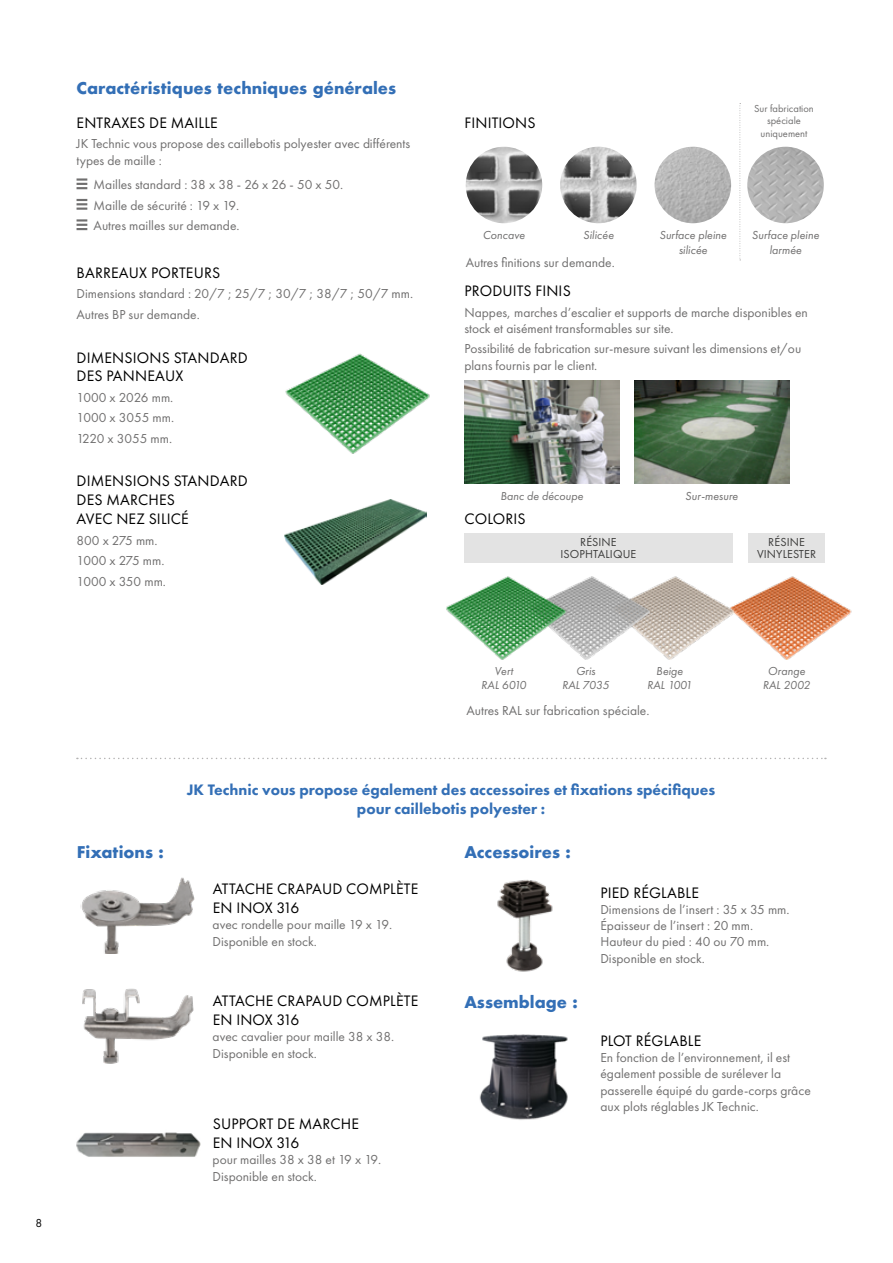
<style>
.page{position:relative;width:893px;height:1263px;background:#fff}
.page>*{position:absolute;margin:0;border:0;box-sizing:border-box;transform-origin:0 0}
.t1{font:15.75px/18.9px "Futura PT";letter-spacing:.01em;color:#000}
.t2{font:800 15.75px/18.9px "Futura PT";color:#336fb6;text-align:center}
.t3{font:700 15.75px "Futura";color:#336fb6}
.t4{font:13.5px/16.2px "Futura PT";color:#706f6f}
.t5{font:italic 12px/14.4px "Futura PT";color:#706f6f;text-align:center}
.t6{font:12px/12px "Futura PT";letter-spacing:.01em;color:#3c3c3b;text-align:center}
.t7{font:12px "Futura PT";color:#000}
.t8{font:10.5px/12.6px "Futura PT";color:#706f6f;text-align:center}
</style>
<div class="page">
<hr style="left:892px;top:870px;width:1px;height:211px;background:#706f6f">
<svg style="left:77px;top:178px;width:10px;height:11px"></svg>
<svg style="left:77px;top:199px;width:10px;height:11px"></svg>
<svg style="left:77px;top:219px;width:10px;height:11px"></svg>
<img style="left:464px;top:381px;width:155px;height:103px">
<img style="left:635px;top:381px;width:154px;height:103px">
<div style="left:464px;top:533px;width:268px;height:30px;background:#e3e3e3"></div>
<div style="left:748px;top:533px;width:77px;height:30px;background:#e3e3e3"></div>
<img style="left:466px;top:147px;width:76px;height:76px;border-radius:38px">
<img style="left:560px;top:147px;width:77px;height:76px;border-radius:38px">
<img style="left:655px;top:147px;width:76px;height:76px;border-radius:38px">
<img style="left:747px;top:147px;width:77px;height:76px;border-radius:38px">
<img style="left:284px;top:499px;width:142px;height:86px">
<img style="left:285px;top:353px;width:145px;height:101px">
<img style="left:737px;top:576px;width:115px;height:84px">
<img style="left:653px;top:576px;width:84px;height:84px">
<img style="left:569px;top:576px;width:84px;height:84px">
<img style="left:446px;top:576px;width:123px;height:84px">
<img style="left:77px;top:1132px;width:123px;height:25px">
<svg style="left:77px;top:758px;width:749px;height:1px"></svg>
<hr style="left:892px;top:648px;width:1px;height:211px;background:#336fb6">
<img style="left:479px;top:1034px;width:89px;height:86px">
<img style="left:497px;top:879px;width:56px;height:93px">
<img style="left:81px;top:877px;width:114px;height:76px">
<img style="left:82px;top:988px;width:112px;height:76px">
<svg style="left:739px;top:103px;width:2px;height:158px"></svg>
<p class="t7" style="left:36px;top:1216px;width:8px">8</p>
<p class="t3" style="left:77px;top:77px;width:321px">Caractéristiques techniques générales</p>
<p class="t1" style="left:77px;top:113px;width:143px">ENTRAXES DE MAILLE</p>
<p class="t4" style="left:77px;top:136px;width:335px">JK Technic vous propose des caillebotis polyester avec différents types de maille :</p>
<p class="t4" style="left:94px;top:174px;width:251px;line-height:20.4px">Mailles standard : 38 x 38 - 26 x 26 - 50 x 50.<br>Maille de sécurité : 19 x 19.<br>Autres mailles sur demande.</p>
<p class="t1" style="left:77px;top:263px;width:145px">BARREAUX PORTEURS</p>
<p class="t4" style="left:77px;top:284px;width:338px;line-height:20.4px">Dimensions standard : 20/7 ; 25/7 ; 30/7 ; 38/7 ; 50/7 mm.<br>Autres BP sur demande.</p>
<p class="t1" style="left:77px;top:348px;width:173px">DIMENSIONS STANDARD<br>DES PANNEAUX</p>
<p class="t4" style="left:77px;top:387px;width:99px;line-height:20.4px;text-align:justify">1000 x 2026 mm.<br>1000 x 3055 mm.<br>1220 x 3055 mm.</p>
<p class="t1" style="left:77px;top:472px;width:173px">DIMENSIONS STANDARD<br>DES MARCHES<br>AVEC NEZ SILICÉ</p>
<p class="t4" style="left:77px;top:530px;width:91px;line-height:20.4px">800 x 275 mm.<br>1000 x 275 mm.<br>1000 x 350 mm.</p>
<p class="t1" style="left:464px;top:113px;width:73px">FINITIONS</p>
<p class="t5" style="left:483px;top:228px;width:44px">Concave</p>
<p class="t5" style="left:583px;top:228px;width:32px">Silicée</p>
<p class="t4" style="left:466px;top:255px;width:151px">Autres finitions sur demande.</p>
<p class="t8" style="left:754px;top:102px;width:61px">Sur fabrication spéciale uniquement</p>
<p class="t5" style="left:659px;top:228px;width:69px">Surface pleine silicée</p>
<p class="t5" style="left:752px;top:228px;width:69px">Surface pleine larmée</p>
<p class="t1" style="left:464px;top:281px;width:108px">PRODUITS FINIS</p>
<p class="t4" style="left:464px;top:304px;width:345px">Nappes, marches d’escalier et supports de marche disponibles en stock et aisément transformables sur site.</p>
<p class="t4" style="left:464px;top:341px;width:338px">Possibilité de fabrication sur-mesure suivant les dimensions et/ou plans fournis par le client.</p>
<p class="t5" style="left:500px;top:488px;width:84px">Banc de découpe</p>
<p class="t5" style="left:685px;top:488px;width:54px">Sur-mesure</p>
<p class="t6" style="left:561px;top:536px;width:77px">RÉSINE<br>ISOPHTALIQUE</p>
<p class="t6" style="left:757px;top:536px;width:60px">RÉSINE<br>VINYLESTER</p>
<p class="t1" style="left:464px;top:509px;width:63px">COLORIS</p>
<p class="t5" style="left:481px;top:663px;width:47px">Vert<br>RAL 6010</p>
<p class="t5" style="left:562px;top:663px;width:49px">Gris<br>RAL 7035</p>
<p class="t5" style="left:647px;top:663px;width:47px">Beige<br>RAL 1001</p>
<p class="t5" style="left:763px;top:663px;width:49px">Orange<br>RAL 2002</p>
<p class="t4" style="left:466px;top:702px;width:185px">Autres RAL sur fabrication spéciale.</p>
<p class="t3" style="left:77px;top:840px;width:88px">Fixations :</p>
<p class="t2" style="left:187px;top:780px;width:530px">JK Technic vous propose également des accessoires et fixations spécifiques pour caillebotis polyester :</p>
<p class="t1" style="left:213px;top:879px;width:207px">ATTACHE CRAPAUD COMPLÈTE<br>EN INOX 316</p>
<p class="t4" style="left:213px;top:917px;width:181px">avec rondelle pour maille 19 x 19.<br>Disponible en stock.</p>
<p class="t1" style="left:213px;top:991px;width:207px">ATTACHE CRAPAUD COMPLÈTE<br>EN INOX 316</p>
<p class="t4" style="left:213px;top:1029px;width:183px">avec cavalier pour maille 38 x 38.<br>Disponible en stock.</p>
<p class="t1" style="left:213px;top:1114px;width:148px">SUPPORT DE MARCHE<br>EN INOX 316</p>
<p class="t4" style="left:213px;top:1152px;width:170px">pour mailles 38 x 38 et 19 x 19.<br>Disponible en stock.</p>
<p class="t3" style="left:464px;top:840px;width:108px">Accessoires :</p>
<p class="t3" style="left:464px;top:990px;width:115px">Assemblage :</p>
<p class="t1" style="left:600px;top:883px;width:100px">PIED RÉGLABLE</p>
<p class="t4" style="left:600px;top:901px;width:191px">Dimensions de l’insert : 35 x 35 mm.<br>Épaisseur de l’insert : 20 mm.<br>Hauteur du pied : 40 ou 70 mm.<br>Disponible en stock.</p>
<p class="t1" style="left:600px;top:1031px;width:102px">PLOT RÉGLABLE</p>
<p class="t4" style="left:600px;top:1049px;width:212px">En fonction de l’environnement, il est également possible de surélever la passerelle équipé du garde-corps grâce aux plots réglables JK Technic.</p>
</div>
